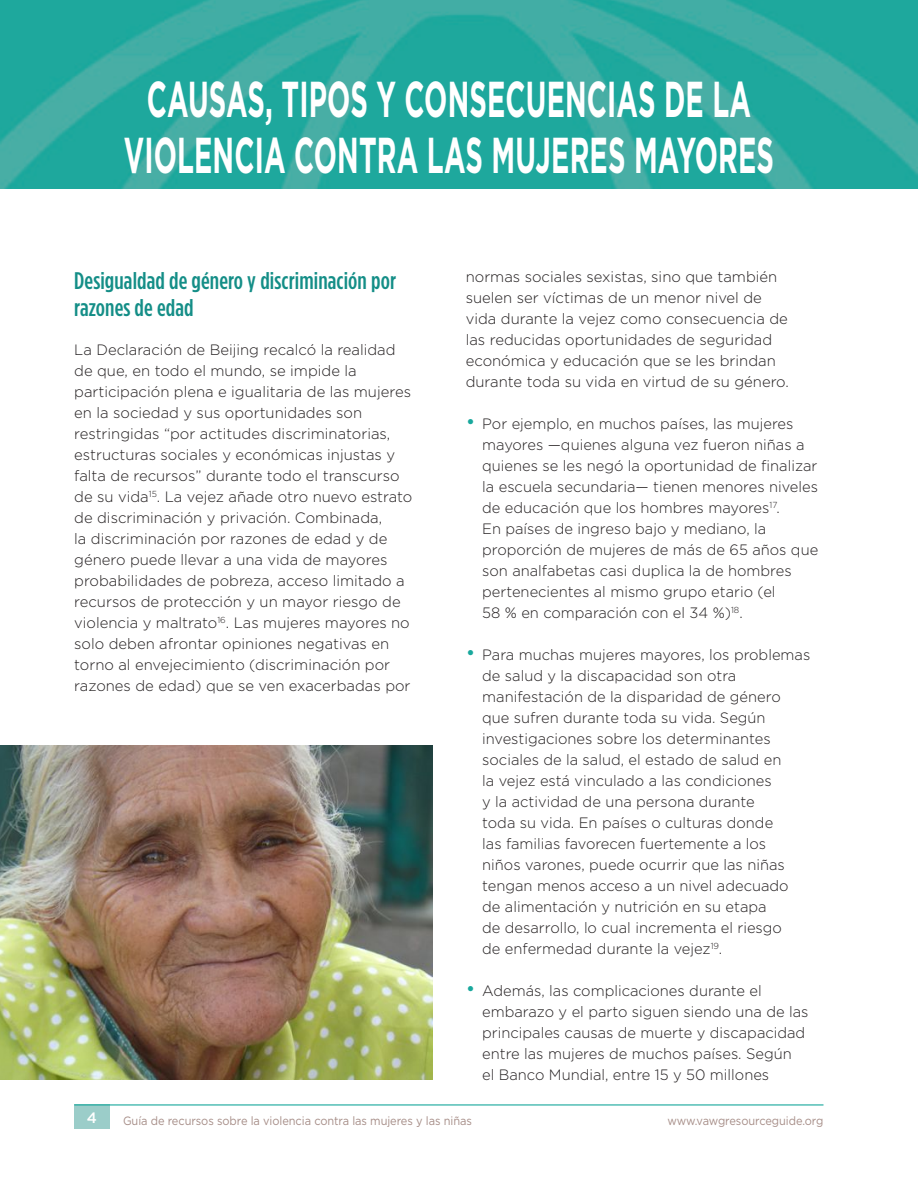
<style>
.page{position:relative;width:918px;height:1188px;background:#fff}
.page>*{position:absolute;margin:0;border:0;box-sizing:border-box;transform-origin:0 0}
.t1{font:700 50.4px/55.5px "Gotham";letter-spacing:.005em;color:#fff;text-align:center;scale:.54 1}
.t2{font:500 24px/27px "Gotham Condensed";letter-spacing:.005em;color:#148e87}
.t3{font:300 15px/21px "Gotham";color:#231f20}
.t4{font:500 15px "Gotham";color:#fff}
.t5{font:12px "Gotham";letter-spacing:-.005em;color:#a68d87;scale:.92 1}
.s1{font-size:21px;color:#19a89d}
</style>
<div class="page">
<img style="left:0;top:0;width:918px;height:189px">
<div style="left:74px;top:1105px;width:35px;height:24px;background:#9bcdc9"></div>
<hr style="left:74px;top:1104px;width:750px;height:2px;background:#19a89d">
<img style="left:0;top:746px;width:432px;height:334px">
<h1 class="t1" style="left:124px;top:72px;width:1206px">CAUSAS, TIPOS Y CONSECUENCIAS DE LA<br>VIOLENCIA CONTRA LAS MUJERES MAYORES</h1>
<h2 class="t2" style="left:74px;top:267px;width:323px">Desigualdad de género y discriminación por razones de edad</h2>
<p class="t3" style="left:74px;top:339px;width:340px">La Declaración de Beijing recalcó la realidad de que, en todo el mundo, se impide la participación plena e igualitaria de las mujeres en la sociedad y sus oportunidades son restringidas “por actitudes discriminatorias, estructuras sociales y económicas injustas y falta de recursos” durante todo el transcurso de su vida<sup>15</sup>. La vejez añade otro nuevo estrato de discriminación y privación. Combinada,<br>la discriminación por razones de edad y de género puede llevar a una vida de mayores probabilidades de pobreza, acceso limitado a recursos de protección y un mayor riesgo de violencia y maltrato<sup>16</sup>. Las mujeres mayores no solo deben afrontar opiniones negativas en torno al envejecimiento (discriminación por razones de edad) que se ven exacerbadas por</p>
<p class="t3" style="left:466px;top:266px;width:325px">normas sociales sexistas, sino que también suelen ser víctimas de un menor nivel de vida durante la vejez como consecuencia de las reducidas oportunidades de seguridad económica y educación que se les brindan durante toda su vida en virtud de su género.</p>
<p class="t3" style="left:482px;top:413px;width:338px;text-indent:-16px"><span class="s1">•</span> Por ejemplo, en muchos países, las mujeres mayores —quienes alguna vez fueron niñas a quienes se les negó la oportunidad de finalizar la escuela secundaria— tienen menores niveles de educación que los hombres mayores<sup>17</sup>.<br>En países de ingreso bajo y mediano, la proporción de mujeres de más de 65 años que son analfabetas casi duplica la de hombres pertenecientes al mismo grupo etario (el<br>58 % en comparación con el 34 %)<sup>18</sup>.</p>
<p class="t3" style="left:482px;top:644px;width:330px;text-indent:-16px"><span class="s1">•</span> Para muchas mujeres mayores, los problemas de salud y la discapacidad son otra manifestación de la disparidad de género que sufren durante toda su vida. Según investigaciones sobre los determinantes sociales de la salud, el estado de salud en<br>la vejez está vinculado a las condiciones<br>y la actividad de una persona durante<br>toda su vida. En países o culturas donde<br>las familias favorecen fuertemente a los<br>niños varones, puede ocurrir que las niñas tengan menos acceso a un nivel adecuado de alimentación y nutrición en su etapa<br>de desarrollo, lo cual incrementa el riesgo<br>de enfermedad durante la vejez<sup>19</sup>.</p>
<p class="t3" style="left:482px;top:980px;width:328px;text-indent:-16px"><span class="s1">•</span> Además, las complicaciones durante el embarazo y el parto siguen siendo una de las principales causas de muerte y discapacidad entre las mujeres de muchos países. Según<br>el Banco Mundial, entre 15 y 50 millones</p>
<p class="t4" style="left:87px;top:1108px;width:12px">4</p>
<p class="t5" style="left:123px;top:1113px;width:381px">Guía de recursos sobre la violencia contra las mujeres y las niñas</p>
<p class="t5" style="left:667px;top:1113px;width:171px">www.vawgresourceguide.org</p>
</div>
